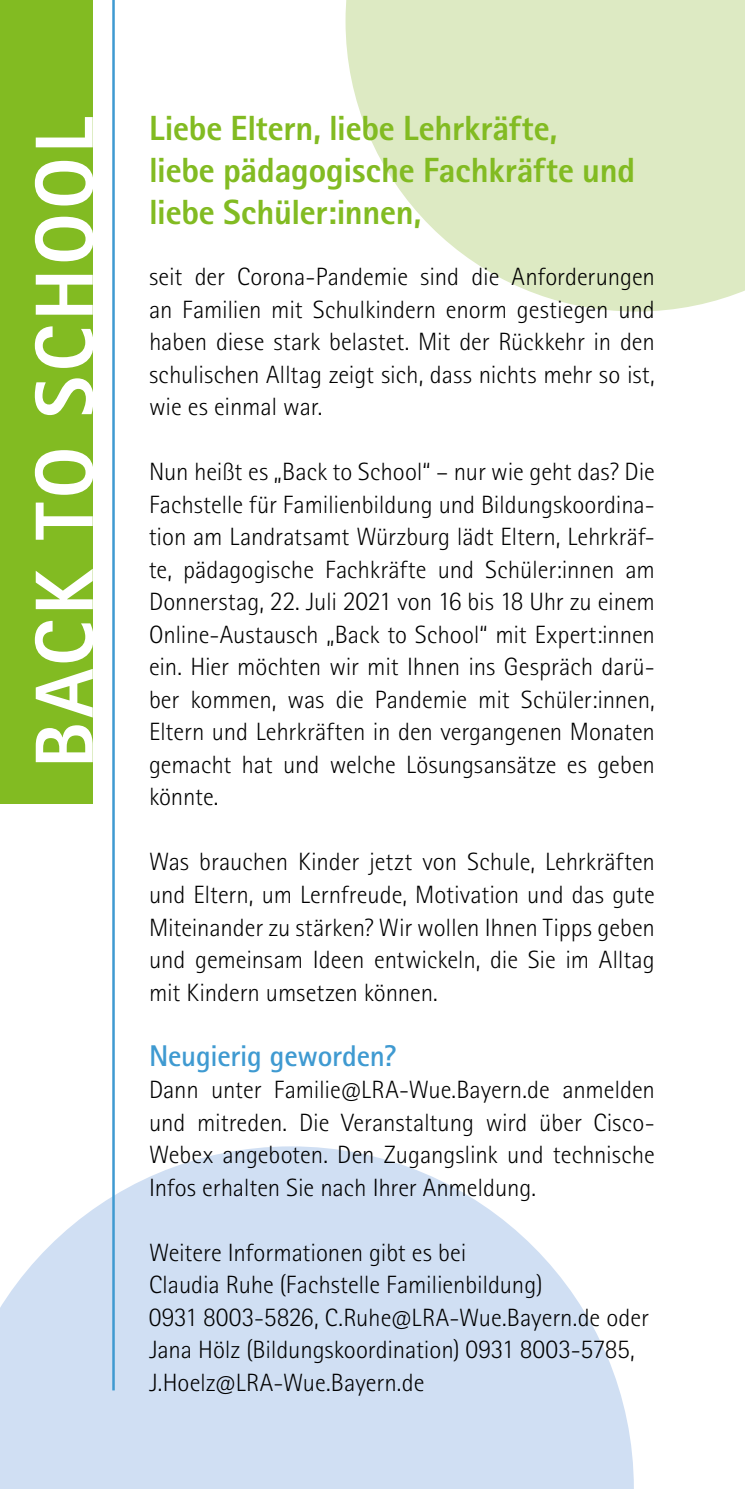
<style>
.page{position:relative;width:745px;height:1489px;background:#fff}
.page>*{position:absolute;margin:0;border:0;box-sizing:border-box;transform-origin:0 0}
.t1{font:700 82.5px "Rotis II Sans Pro";letter-spacing:.05em;color:#fff}
.t2{font:700 35px/42px "Rotis II Sans Pro";letter-spacing:-.01em;color:#82bb22}
.t3{font:600 30px "Rotis II Sans Pro";letter-spacing:-.01em;color:#3f9ad1}
.t4{font:300 25px/32.5px "Rotis II Sans Pro";letter-spacing:-.005em;color:#000;text-align:justify}
</style>
<div class="page">
<svg style="left:345px;top:0;width:399px;height:311px;fill:#ddeac3"></svg>
<svg style="left:0;top:1146px;width:633px;height:342px;fill:#d0dff3"></svg>
<div style="left:0;top:0;width:92px;height:803px;background:#82bb22"></div>
<hr style="left:112px;top:0;width:3px;height:1390px;background:#3f9ad1">
<h1 class="t1" style="left:18px;top:768px;width:654px;rotate:-90deg">Back to School</h1>
<h2 class="t2" style="left:149px;top:107px;width:487px">Liebe Eltern, liebe Lehrkräfte,<br>liebe pädagogische Fachkräfte und liebe Schüler:innen,</h2>
<p class="t4" style="left:149px;top:261px;width:507px">seit der Corona-Pandemie sind die Anforderungen an Familien mit Schulkindern enorm gestiegen und haben diese stark belastet. Mit der Rückkehr in den schulischen Alltag zeigt sich, dass nichts mehr so ist, wie es einmal war.</p>
<p class="t4" style="left:149px;top:456px;width:507px">Nun heißt es „Back to School“ – nur wie geht das? Die Fachstelle für Familienbildung und Bildungskoordina&shy;tion am Landratsamt Würzburg lädt Eltern, Lehrkräf&shy;te, pädagogische Fachkräfte und Schüler:innen am Donnerstag, 22. Juli 2021 von 16 bis 18 Uhr zu einem Online-Austausch „Back to School“ mit Expert:innen ein. Hier möchten wir mit Ihnen ins Gespräch darü&shy;ber kommen, was die Pandemie mit Schüler:innen, Eltern und Lehrkräften in den vergangenen Monaten gemacht hat und welche Lösungsansätze es geben könnte.</p>
<p class="t4" style="left:149px;top:846px;width:507px">Was brauchen Kinder jetzt von Schule, Lehrkräften und Eltern, um Lernfreude, Motivation und das gute Miteinander zu stärken? Wir wollen Ihnen Tipps geben und gemeinsam Ideen entwickeln, die Sie im Alltag mit Kindern umsetzen können.</p>
<p class="t3" style="left:149px;top:1038px;width:248px">Neugierig geworden?</p>
<p class="t4" style="left:149px;top:1073px;width:507px">Dann unter Familie@LRA-Wue.Bayern.de anmelden und mitreden. Die Veranstaltung wird über Cisco-Webex angeboten. Den Zugangslink und technische Infos erhalten Sie nach Ihrer Anmeldung.</p>
<p class="t4" style="left:149px;top:1236px;width:501px;text-align:left">Weitere Informationen gibt es bei<br>Claudia Ruhe (Fachstelle Familienbildung)<br>0931 8003-5826, C.Ruhe@LRA-Wue.Bayern.de oder Jana Hölz (Bildungskoordination) 0931 8003-5785, J.Hoelz@LRA-Wue.Bayern.de</p>
</div>
